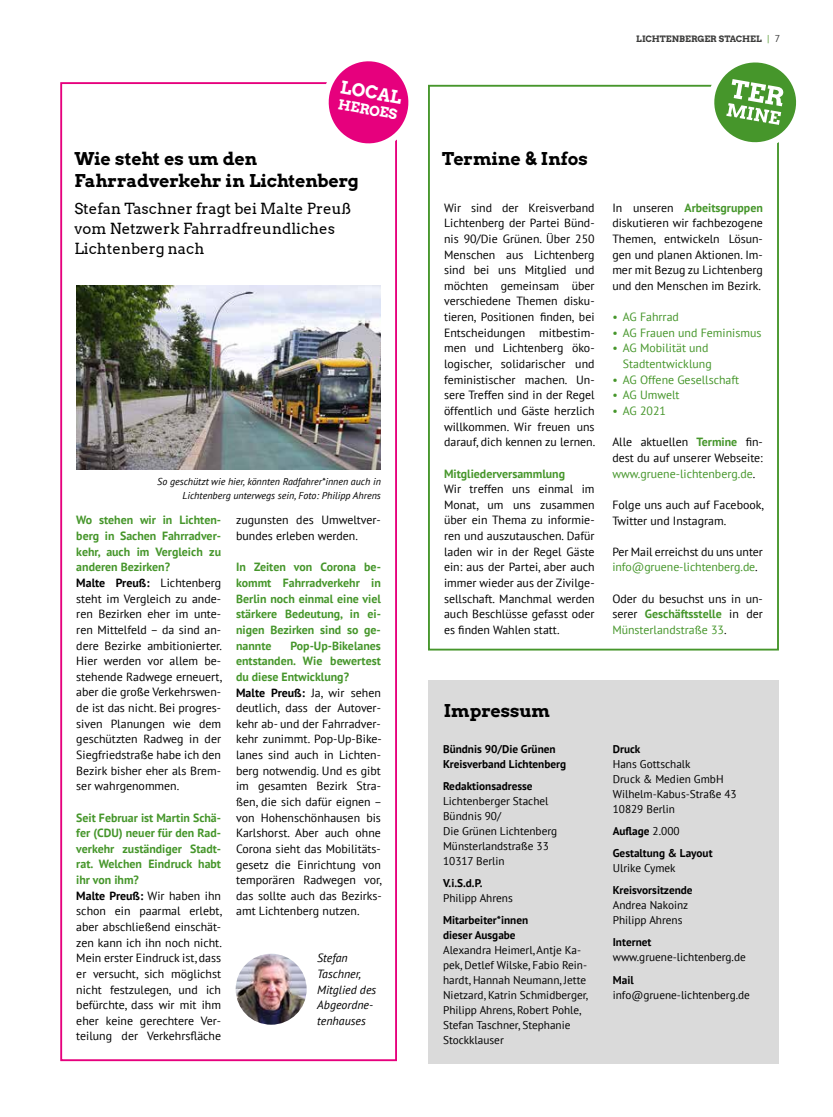
<style>
.page{position:relative;width:833px;height:1117px;background:#fff}
.page>*{position:absolute;margin:0;border:0;box-sizing:border-box;transform-origin:0 0}
.t1{font:17.5px/22.5px "Arvo Gruen";letter-spacing:-.005em;color:#000}
.t2{font:17.5px "Arvo Gruen";color:#fff}
.t3{font:15px/20px "Arvo";color:#000}
.t4{font:13.75px "Arvo Gruen";color:#fff}
.t5{font:11.88px/15.6px "PT Sans";color:#000}
.t6{font:700 11.88px/15.6px "PT Sans";color:#46962b;text-align:justify}
.t7{font:11.88px/15.6px "PT Sans";color:#46962b;text-align:right}
.t8{font:italic 11.88px/15.6px "PT Sans";color:#000}
.t9{font:11.25px/15px "PT Sans";color:#000}
.t10{font:700 11.25px/15px "PT Sans";color:#000}
.t11{font:italic 10px/13.8px "PT Sans";color:#000;text-align:right}
.t12{font:8.75px "Arvo Gruen";color:#3c3c3b}
.s1{font-weight:700;color:#46962b}
.s2{font-weight:700}
.s3{font-family:"PT Sans";font-size:10px;color:#5e9e3b}
.s4{font-family:"PT Sans";font-size:10px}
.s5{color:#46962b}
.s6{font-weight:400}
</style>
<div class="page">
<div style="left:429px;top:680px;width:350px;height:383px;background:#dadada"></div>
<div style="left:428px;top:85px;width:351px;height:565px;border:2px solid #46962b"></div>
<svg style="left:697px;top:62px;width:100px;height:89px"></svg>
<div style="left:60px;top:82px;width:337px;height:978px;border:2px solid #e6007d"></div>
<img style="left:76px;top:285px;width:305px;height:184px">
<svg style="left:311px;top:61px;width:98px;height:91px"></svg>
<img style="left:236px;top:953px;width:70px;height:71px;border-radius:35px">
<h1 class="t2" style="left:342px;top:75px;width:63px;rotate:10deg">LOCAL</h1>
<p class="t4" style="left:340px;top:95px;width:61px;rotate:10deg">HEROES</p>
<h1 class="t1" style="left:74px;top:146px;width:286px">Wie steht es um den<br>Fahrradverkehr in Lichtenberg</h1>
<p class="t3" style="left:74px;top:199px;width:278px">Stefan Taschner fragt bei Malte Preuß vom Netzwerk Fahrradfreundliches<br>Lichtenberg nach</p>
<p class="t11" style="left:157px;top:474px;width:225px">So geschützt wie hier, könnten Radfahrer*innen auch in<br>Lichtenberg unterwegs sein, Foto: Philipp Ahrens</p>
<p class="t5" style="left:76px;top:512px;width:147px"><span class="s1">Wo stehen wir in Lichten&shy;berg in Sachen Fahrradver&shy;kehr, auch im Vergleich zu anderen Bezirken?<br></span><span class="s2">Malte Preuß:</span> Lichtenberg steht im Vergleich zu ande&shy;ren Bezirken eher im unte&shy;ren Mittelfeld – da sind an&shy;dere Bezirke ambitionierter.<br>Hier werden vor allem be&shy;stehende Radwege erneuert, aber die große Verkehrswen&shy;de ist das nicht. Bei progres&shy;siven Planungen wie dem geschützten Radweg in der<br>Siegfriedstraße habe ich den<br>Bezirk bisher eher als Brem&shy;ser wahrgenommen.</p>
<p class="t5" style="left:76px;top:809px;width:147px"><span class="s1">Seit Februar ist Martin Schä&shy;fer (CDU) neuer für den Rad&shy;verkehr zuständiger Stadt&shy;rat. Welchen Eindruck habt ihr von ihm?<br></span><span class="s2">Malte Preuß:</span> Wir haben ihn schon ein paarmal erlebt, aber abschließend einschät&shy;zen kann ich ihn noch nicht.<br>Mein erster Eindruck ist, dass er versucht, sich möglichst nicht festzulegen, und ich befürchte, dass wir mit ihm eher keine gerechtere Ver&shy;teilung der Verkehrsfläche</p>
<p class="t5" style="left:236px;top:512px;width:146px">zugunsten des Umweltver&shy;bundes erleben werden.</p>
<p class="t6" style="left:236px;top:559px;width:146px">In Zeiten von Corona be&shy;kommt Fahrradverkehr in Berlin noch einmal eine viel stärkere Bedeutung, in ei&shy;nigen Bezirken sind so ge&shy;nannte</p>
<p class="t5" style="left:236px;top:637px;width:147px;text-indent:54px"><span class="s1">Pop-Up-Bikelanes entstanden. Wie bewertest du diese Entwicklung?<br></span><span class="s2">Malte Preuß:</span> Ja, wir sehen deutlich, dass der Autover&shy;kehr ab- und der Fahrradver&shy;kehr zunimmt. Pop-Up-Bike&shy;lanes sind auch in Lichten&shy;berg notwendig. Und es gibt im gesamten Bezirk Stra&shy;ßen, die sich dafür eignen – von Hohenschönhausen bis<br>Karlshorst. Aber auch ohne<br>Corona sieht das Mobilitäts&shy;gesetz die Einrichtung von temporären Radwegen vor, das sollte auch das Bezirks&shy;amt Lichtenberg nutzen.</p>
<p class="t8" style="left:317px;top:949px;width:61px">Stefan<br>Taschner,<br>Mitglied des<br>Abgeordne&shy;tenhauses</p>
<p class="t12" style="left:636px;top:33px;width:146px">LICHTENBERGER STACHEL <span class="s3">|</span> <span class="s4">7</span></p>
<h1 class="t1" style="left:442px;top:146px;width:147px">Termine &amp; Infos</h1>
<p class="t5" style="left:444px;top:199px;width:153px;text-align:justify">Wir sind der Kreisverband Lichtenberg der Partei Bünd&shy;nis 90/Die Grünen. Über 250<br>Menschen aus Lichtenberg sind bei uns Mitglied und möchten gemeinsam über verschiedene Themen disku&shy;tieren, Positionen finden, bei Entscheidungen mitbestim&shy;men und Lichtenberg öko&shy;logischer, solidarischer und feministischer machen. Un&shy;sere Treffen sind in der Regel öffentlich und Gäste herzlich willkommen. Wir freuen uns darauf, dich kennen zu lernen.</p>
<p class="t6" style="left:444px;top:465px;width:122px">Mitgliederversammlung</p>
<p class="t5" style="left:444px;top:481px;width:152px;text-align:justify">Wir treffen uns einmal im Monat, um uns zusammen über ein Thema zu informie&shy;ren und auszutauschen. Dafür laden wir in der Regel Gäste ein: aus der Partei, aber auch immer wieder aus der Zivilge&shy;sellschaft. Manchmal werden auch Beschlüsse gefasst oder es finden Wahlen statt.</p>
<p class="t5" style="left:612px;top:199px;width:152px;text-align:justify">In unseren <span class="s1">Arbeitsgruppen </span>diskutieren wir fachbezogene Themen, entwickeln Lösun&shy;gen und planen Aktionen. Im&shy;mer mit Bezug zu Lichtenberg und den Menschen im Bezirk.</p>
<p class="t7" style="left:612px;top:309px;width:68px">• AG Fahrrad</p>
<p class="t7" style="left:612px;top:324px;width:151px">• AG Frauen und Feminismus</p>
<p class="t7" style="left:612px;top:340px;width:101px">• AG Mobilität und<br>Stadtentwicklung</p>
<p class="t7" style="left:612px;top:371px;width:128px">• AG Offene Gesellschaft</p>
<p class="t7" style="left:612px;top:387px;width:69px">• AG Umwelt</p>
<p class="t7" style="left:612px;top:402px;width:55px">• AG 2021</p>
<p class="t5" style="left:612px;top:434px;width:152px;text-align:justify">Alle aktuellen <span class="s1">Termine</span> fin&shy;dest du auf unserer Webseite: <span class="s5">www.gruene-lichtenberg.de</span>.</p>
<p class="t5" style="left:612px;top:496px;width:153px">Folge uns auch auf Facebook,<br>Twitter und Instagram.</p>
<p class="t5" style="left:612px;top:543px;width:152px">Per Mail erreichst du uns unter <span class="s5">info@gruene-lichtenberg.de</span>.</p>
<p class="t5" style="left:612px;top:590px;width:152px;text-align:justify">Oder du besuchst uns in un&shy;serer <span class="s1">Geschäftsstelle</span> in der <span class="s5">Münsterlandstraße 33</span>.</p>
<h1 class="t1" style="left:444px;top:699px;width:108px">Impressum</h1>
<p class="t10" style="left:443px;top:741px;width:125px">Bündnis 90/Die Grünen<br>Kreisverband Lichtenberg</p>
<p class="t10" style="left:443px;top:778px;width:91px">Redaktionsadresse</p>
<p class="t9" style="left:443px;top:793px;width:116px">Lichtenberger Stachel<br>Bündnis 90/<br>Die Grünen Lichtenberg<br>Münsterlandstraße 33<br>10317 Berlin</p>
<p class="t10" style="left:443px;top:875px;width:41px">V.i.S.d.P.</p>
<p class="t9" style="left:443px;top:890px;width:71px">Philipp Ahrens</p>
<p class="t10" style="left:443px;top:912px;width:87px">Mitarbeiter*innen dieser Ausgabe</p>
<p class="t9" style="left:443px;top:942px;width:146px">Alexandra Heimerl, Antje Ka&shy;pek, Detlef Wilske, Fabio Rein&shy;hardt, Hannah Neumann, Jette<br>Nietzard, Katrin Schmidberger,<br>Philipp Ahrens, Robert Pohle,<br>Stefan Taschner, Stephanie<br>Stockklauser</p>
<p class="t10" style="left:613px;top:741px;width:29px">Druck</p>
<p class="t9" style="left:613px;top:756px;width:125px">Hans Gottschalk<br>Druck &amp; Medien GmbH<br>Wilhelm-Kabus-Straße 43<br>10829 Berlin</p>
<p class="t10" style="left:613px;top:819px;width:101px;line-height:22.1px">Auflage <span class="s6">2.000<br></span>Gestaltung &amp; Layout</p>
<p class="t9" style="left:613px;top:860px;width:64px">Ulrike Cymek</p>
<p class="t10" style="left:613px;top:882px;width:81px">Kreisvorsitzende</p>
<p class="t9" style="left:613px;top:897px;width:77px">Andrea Nakoinz<br>Philipp Ahrens</p>
<p class="t10" style="left:613px;top:934px;width:40px">Internet</p>
<p class="t9" style="left:613px;top:949px;width:134px">www.gruene-lichtenberg.de</p>
<p class="t10" style="left:613px;top:971px;width:22px">Mail</p>
<p class="t9" style="left:613px;top:986px;width:139px">info@gruene-lichtenberg.de</p>
</div>
